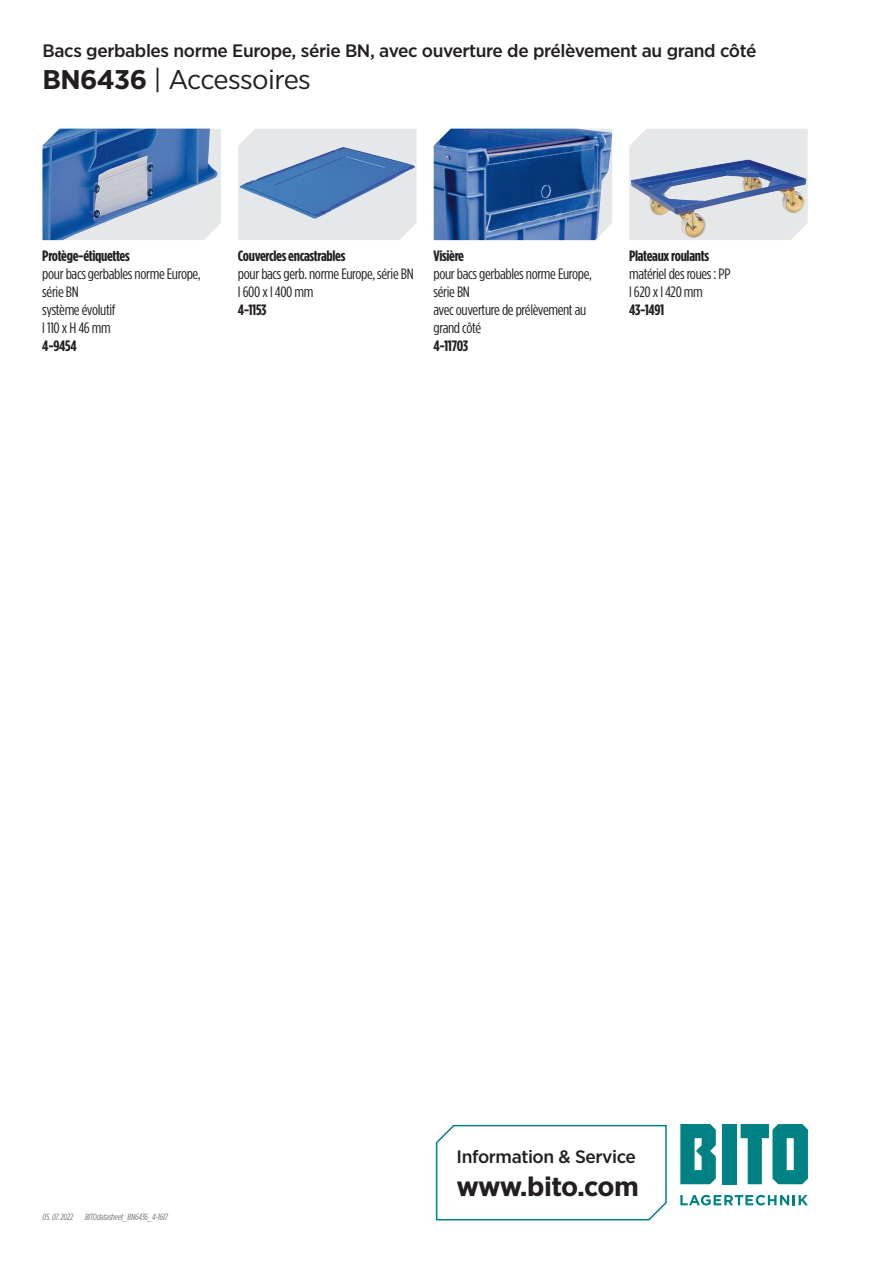
<style>
.page{position:relative;width:893px;height:1263px;background:#fff}
.page>*{position:absolute;margin:0;border:0;box-sizing:border-box;transform-origin:0 0}
.t1{font:27px "Gotham Narrow";letter-spacing:-.025em;color:#231f20;scale:1.1 1}
.t2{font:700 27px "Gotham Narrow";letter-spacing:-.035em;color:#231f20;scale:1.1 1}
.t3{font:500 18px "Gotham Narrow";letter-spacing:-.02em;color:#231f20;scale:1.1 1}
.t4{font:15px/18px "Gotham Condensed";letter-spacing:-.02em;color:#231f20;scale:1.1 1}
.t5{font:700 15px "Gotham Condensed";letter-spacing:-.02em;color:#231f20;scale:1.1 1}
.t6{font:italic 9px "Gotham Condensed";letter-spacing:-.02em;color:#76787b;scale:1.1 1}
.s1{font-weight:700}
</style>
<div class="page">
<svg style="left:680px;top:1195px;width:128px;height:10px"></svg>
<div style="left:723px;top:1124px;width:14px;height:60px;background:#008183"></div>
<svg style="left:680px;top:1124px;width:36px;height:60px;background:#229193"></svg>
<svg style="left:741px;top:1124px;width:67px;height:60px"></svg>
<svg style="left:435px;top:1124px;width:232px;height:97px"></svg>
<div style="left:629px;top:129px;width:179px;height:111px;background:#e6e7e9"></div>
<img style="left:631px;top:159px;width:175px;height:79px">
<img style="left:434px;top:129px;width:178px;height:111px">
<div style="left:238px;top:129px;width:178px;height:111px;background:#e6e7e9"></div>
<img style="left:239px;top:147px;width:177px;height:72px">
<img style="left:43px;top:129px;width:175px;height:111px">
<p class="t3" style="left:43px;top:39px;width:651px">Bacs gerbables norme Europe, série BN, avec ouverture de prélèvement au grand côté</p>
<h1 class="t1" style="left:43px;top:63px;width:246px"><span class="s1">BN6436</span> | Accessoires</h1>
<p class="t5" style="left:42px;top:247px;width:81px">Protège-étiquettes</p>
<p class="t4" style="left:42px;top:264px;width:145px">pour bacs gerbables norme Europe, série BN<br>système évolutif<br>l 110 x H 46 mm</p>
<p class="t5" style="left:42px;top:337px;width:33px">4-9454</p>
<p class="t5" style="left:238px;top:247px;width:99px">Couvercles encastrables</p>
<p class="t4" style="left:238px;top:264px;width:161px">pour bacs gerb. norme Europe, série BN l 600 x l 400 mm</p>
<p class="t5" style="left:238px;top:301px;width:28px">4-1153</p>
<p class="t5" style="left:433px;top:247px;width:29px">Visière</p>
<p class="t4" style="left:433px;top:264px;width:145px">pour bacs gerbables norme Europe, série BN<br>avec ouverture de prélèvement au grand côté</p>
<p class="t5" style="left:433px;top:337px;width:33px">4-11703</p>
<p class="t5" style="left:629px;top:247px;width:74px">Plateaux roulants</p>
<p class="t4" style="left:629px;top:264px;width:94px">matériel des roues : PP l 620 x l 420 mm</p>
<p class="t5" style="left:629px;top:301px;width:34px">43-1491</p>
<p class="t6" style="left:43px;top:1212px;width:29px">05. 07. 2022</p>
<p class="t6" style="left:85px;top:1212px;width:77px">BITOdatasheet_BN6436_4-1617</p>
<p class="t3" style="left:457px;top:1145px;width:165px">Information &amp; Service</p>
<h1 class="t2" style="left:457px;top:1169px;width:167px">www.bito.com</h1>
</div>
